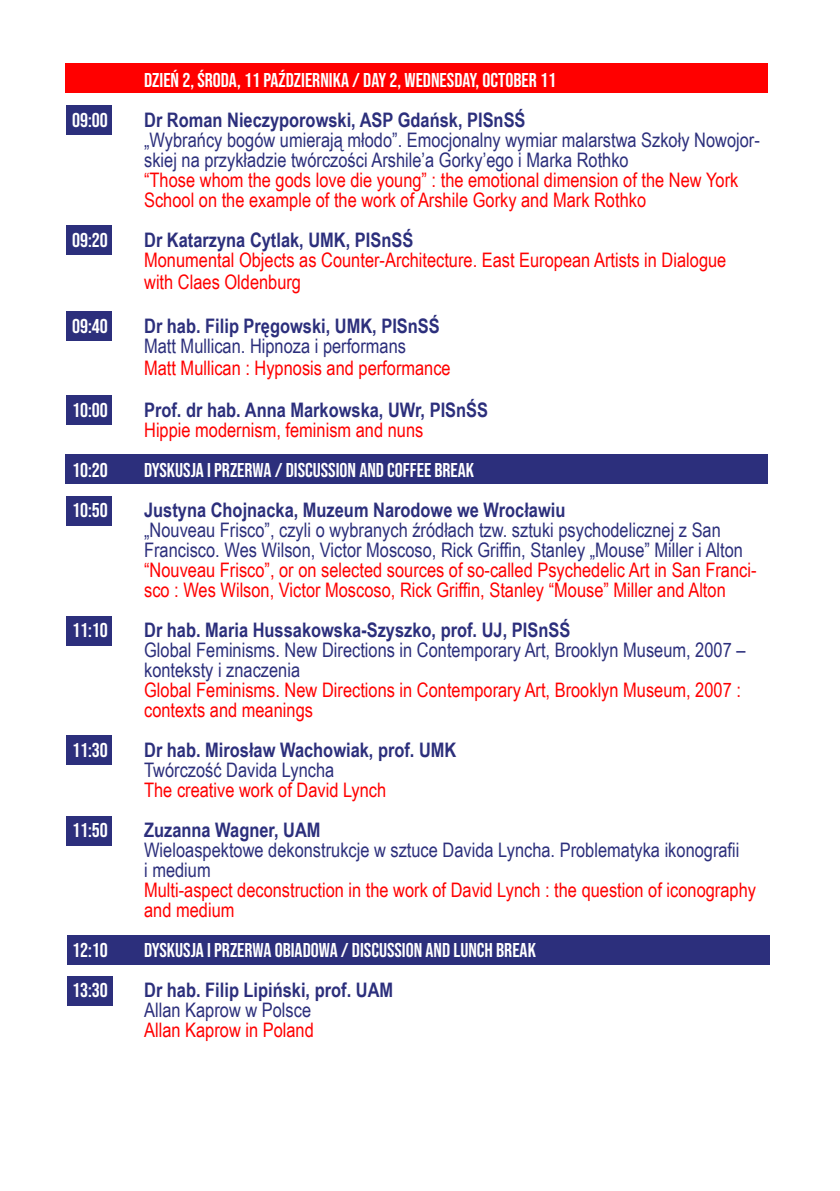
<style>
.page{position:relative;width:840px;height:1191px;background:#fff}
.page>*{position:absolute;margin:0;border:0;box-sizing:border-box;transform-origin:0 0}
.t1{font:20px/20px "Arial Narrow";color:#f00}
.t2{font:20px/20px "Arial Narrow";color:#2c2f7c}
.t3{font:700 20px "Arial Narrow";color:#2c2f7c}
.t4{font:20px "Bebas Neue";color:#fff}
</style>
<div class="page">
<div style="left:66px;top:105px;width:45px;height:30px;background:#2c2f7c"></div>
<div style="left:66px;top:225px;width:45px;height:29px;background:#2c2f7c"></div>
<div style="left:66px;top:311px;width:45px;height:30px;background:#2c2f7c"></div>
<div style="left:66px;top:395px;width:45px;height:29px;background:#2c2f7c"></div>
<div style="left:66px;top:454px;width:701px;height:30px;background:#2c2f7c"></div>
<div style="left:66px;top:496px;width:45px;height:30px;background:#2c2f7c"></div>
<div style="left:66px;top:616px;width:45px;height:30px;background:#2c2f7c"></div>
<div style="left:66px;top:735px;width:45px;height:30px;background:#2c2f7c"></div>
<div style="left:66px;top:815px;width:45px;height:30px;background:#2c2f7c"></div>
<div style="left:67px;top:935px;width:701px;height:30px;background:#2c2f7c"></div>
<div style="left:67px;top:976px;width:46px;height:30px;background:#2c2f7c"></div>
<div style="left:66px;top:63px;width:701px;height:30px;background:#f00"></div>
<p class="t4" style="left:144px;top:69px;width:413px">DZIEŃ 2, ŚRODA, 11 PAŹDZIERNIKA / DAY 2, WEDNESDAY, OCTOBER 11</p>
<p class="t4" style="left:72px;top:109px;width:37px">09:00</p>
<p class="t3" style="left:144px;top:105px;width:383px">Dr Roman Nieczyporowski, ASP Gdańsk, PISnSŚ</p>
<p class="t2" style="left:144px;top:129px;width:617px">„Wybrańcy bogów umierają młodo”. Emocjonalny wymiar malarstwa Szkoły Nowojor&shy;skiej na przykładzie twórczości Arshile’a Gorky’ego i Marka Rothko</p>
<p class="t1" style="left:144px;top:169px;width:595px">“Those whom the gods love die young” : the emotional dimension of the New York<br>School on the example of the work of Arshile Gorky and Mark Rothko</p>
<p class="t4" style="left:72px;top:229px;width:37px">09:20</p>
<p class="t3" style="left:144px;top:225px;width:270px">Dr Katarzyna Cytlak, UMK, PISnSŚ</p>
<p class="t1" style="left:144px;top:248px;width:583px;line-height:22px">Monumental Objects as Counter-Architecture. East European Artists in Dialogue with Claes Oldenburg</p>
<p class="t4" style="left:72px;top:315px;width:37px">09:40</p>
<p class="t3" style="left:144px;top:311px;width:297px">Dr hab. Filip Pręgowski, UMK, PISnSŚ</p>
<p class="t2" style="left:144px;top:335px;width:263px">Matt Mullican. Hipnoza i performans</p>
<p class="t1" style="left:144px;top:357px;width:308px">Matt Mullican : Hypnosis and performance</p>
<p class="t4" style="left:72px;top:399px;width:37px">10:00</p>
<p class="t3" style="left:144px;top:395px;width:345px">Prof. dr hab. Anna Markowska, UWr, PISnŚS</p>
<p class="t1" style="left:144px;top:419px;width:280px">Hippie modernism, feminism and nuns</p>
<p class="t4" style="left:72px;top:459px;width:37px">10:20</p>
<p class="t4" style="left:144px;top:459px;width:331px">DYSKUSJA I PRZERWA / DISCUSSION AND COFFEE BREAK</p>
<p class="t4" style="left:72px;top:499px;width:37px">10:50</p>
<p class="t3" style="left:144px;top:495px;width:422px">Justyna Chojnacka, Muzeum Narodowe we Wrocławiu</p>
<p class="t2" style="left:144px;top:519px;width:600px">„Nouveau Frisco”, czyli o wybranych źródłach tzw. sztuki psychodelicznej z San<br>Francisco. Wes Wilson, Victor Moscoso, Rick Griffin, Stanley „Mouse” Miller i Alton</p>
<p class="t1" style="left:144px;top:559px;width:613px">“Nouveau Frisco”, or on selected sources of so-called Psychedelic Art in San Franci&shy;sco : Wes Wilson, Victor Moscoso, Rick Griffin, Stanley “Mouse” Miller and Alton</p>
<p class="t4" style="left:72px;top:619px;width:37px">11:10</p>
<p class="t3" style="left:144px;top:615px;width:427px">Dr hab. Maria Hussakowska-Szyszko, prof. UJ, PISnSŚ</p>
<p class="t2" style="left:144px;top:639px;width:602px">Global Feminisms. New Directions in Contemporary Art, Brooklyn Museum, 2007 – konteksty i znaczenia</p>
<p class="t1" style="left:144px;top:679px;width:598px">Global Feminisms. New Directions in Contemporary Art, Brooklyn Museum, 2007 : contexts and meanings</p>
<p class="t4" style="left:72px;top:739px;width:37px">11:30</p>
<p class="t3" style="left:144px;top:735px;width:313px">Dr hab. Mirosław Wachowiak, prof. UMK</p>
<p class="t2" style="left:144px;top:759px;width:191px">Twórczość Davida Lyncha</p>
<p class="t1" style="left:144px;top:779px;width:243px">The creative work of David Lynch</p>
<p class="t4" style="left:72px;top:819px;width:37px">11:50</p>
<p class="t3" style="left:144px;top:815px;width:178px">Zuzanna Wagner, UAM</p>
<p class="t2" style="left:144px;top:839px;width:596px">Wieloaspektowe dekonstrukcje w sztuce Davida Lyncha. Problematyka ikonografii i medium</p>
<p class="t1" style="left:144px;top:879px;width:613px">Multi-aspect deconstruction in the work of David Lynch : the question of iconography and medium</p>
<p class="t4" style="left:72px;top:939px;width:37px">12:10</p>
<p class="t4" style="left:144px;top:939px;width:393px">DYSKUSJA I PRZERWA OBIADOWA / DISCUSSION AND LUNCH BREAK</p>
<p class="t4" style="left:72px;top:979px;width:37px">13:30</p>
<p class="t3" style="left:144px;top:975px;width:250px">Dr hab. Filip Lipiński, prof. UAM</p>
<p class="t2" style="left:144px;top:999px;width:168px">Allan Kaprow w Polsce</p>
<p class="t1" style="left:144px;top:1019px;width:171px">Allan Kaprow in Poland</p>
</div>
